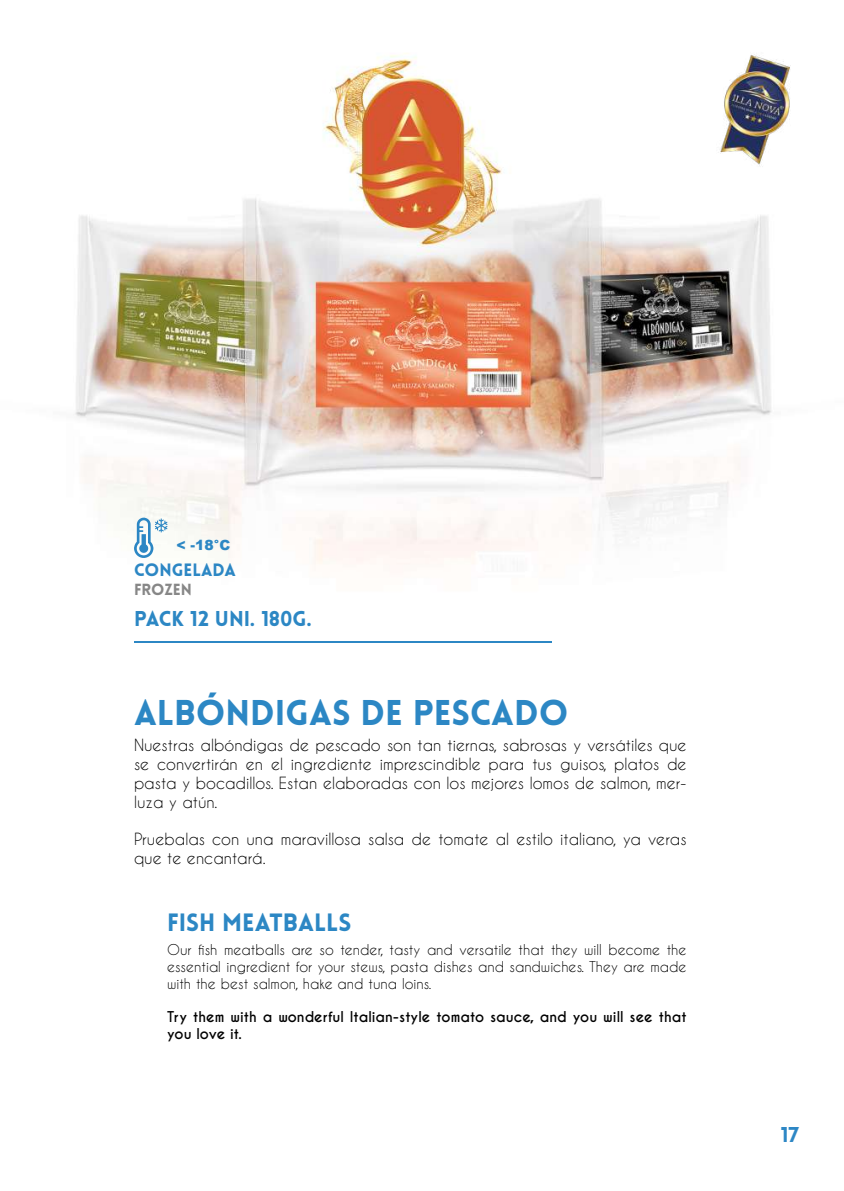
<style>
.page{position:relative;width:844px;height:1191px;background:#fff}
.page>*{position:absolute;margin:0;border:0;box-sizing:border-box;transform-origin:0 0}
.t1{font:900 35px "Lovelo";color:#2c87c4}
.t2{font:900 24.5px "Lovelo";color:#2c87c4}
.t3{font:900 21px "Lovelo";color:#2c87c4}
.t4{font:900 21px "Lovelo";color:#2d87c5}
.t5{font:900 17.5px "Lovelo";color:#2c87c4}
.t6{font:15.75px/18.9px "Caviar Dreams";color:#000;text-align:justify}
.t7{font:900 15.75px "Lovelo";color:#878787}
.t8{font:14px/16.8px "Caviar Dreams";color:#000;text-align:justify}
.t9{font:700 14px/16.8px "Caviar Dreams";color:#000}
.t10{font:900 14px "Arial";color:#2c87c4}
</style>
<div class="page">
<img style="left:75px;top:53px;width:697px;height:590px">
<img style="left:709px;top:53px;width:82px;height:120px">
<hr style="left:134px;top:641px;width:417px;height:2px;background:#2c87c4">
<svg style="left:134px;top:517px;width:33px;height:41px"></svg>
<p class="t10" style="left:176px;top:534px;width:55px">&lt; -18°C</p>
<p class="t5" style="left:134px;top:559px;width:103px">CONGELADA</p>
<p class="t7" style="left:134px;top:580px;width:59px">FROZEN</p>
<h3 class="t3" style="left:134px;top:605px;width:179px">PACK 12 UNI. 180G.</h3>
<h1 class="t1" style="left:134px;top:690px;width:435px">ALBÓNDIGAS DE PESCADO</h1>
<p class="t6" style="left:134px;top:735px;width:554px">Nuestras albóndigas de pescado son tan tiernas, sabrosas y versátiles que se convertirán en el ingrediente imprescindible para tus guisos, platos de pasta y bocadillos. Estan elaboradas con los mejores lomos de salmon, mer&shy;luza y atún.</p>
<p class="t6" style="left:134px;top:829px;width:554px">Pruebalas con una maravillosa salsa de tomate al estilo italiano, ya veras que te encantará.</p>
<h2 class="t2" style="left:167px;top:907px;width:186px">FISH MEATBALLS</h2>
<p class="t8" style="left:167px;top:941px;width:521px">Our fish meatballs are so tender, tasty and versatile that they will become the essential ingredient for your stews, pasta dishes and sandwiches. They are made with the best salmon, hake and tuna loins.</p>
<p class="t9" style="left:167px;top:1009px;width:521px">Try them with a wonderful Italian-style tomato sauce, and you will see that you love it.</p>
<h3 class="t4" style="left:780px;top:1121px;width:20px">17</h3>
</div>
